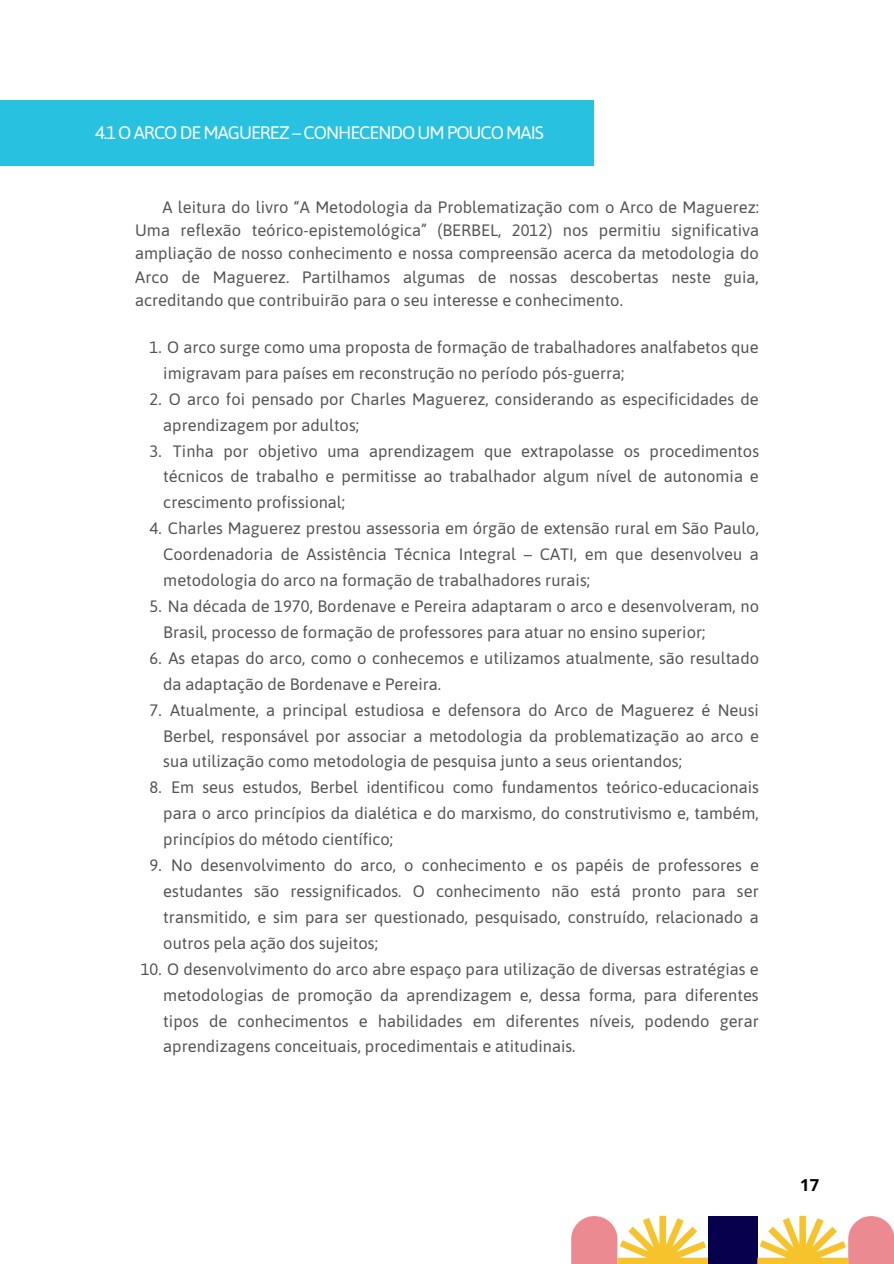
<style>
.page{position:relative;width:894px;height:1264px;background:#fff}
.page>*{position:absolute;margin:0;border:0;box-sizing:border-box;transform-origin:0 0}
.t1{font:18.15px "Asap";letter-spacing:-.06em;color:#fff}
.t2{font:16.5px/26px "Asap";color:#545454;text-align:justify}
.t3{font:700 16.5px "Open Sans";color:#000}
</style>
<div class="page">
<svg style="left:571px;top:1215px;width:137px;height:48px"></svg>
<div style="left:708px;top:1215px;width:49px;height:48px;background:#07004d"></div>
<svg style="left:757px;top:1215px;width:136px;height:48px"></svg>
<div style="left:0;top:100px;width:593px;height:65px;background:#28c1e0"></div>
<p class="t1" style="left:95px;top:122px;width:450px">4.1 O ARCO DE MAGUEREZ – CONHECENDO UM POUCO MAIS</p>
<p class="t2" style="left:135px;top:196px;width:625px;line-height:23.1px;text-indent:27px">A leitura do livro “A Metodologia da Problematização com o Arco de Maguerez:<br>Uma reflexão teórico-epistemológica” (BERBEL, 2012) nos permitiu significativa ampliação de nosso conhecimento e nossa compreensão acerca da metodologia do Arco de Maguerez. Partilhamos algumas de nossas descobertas neste guia, acreditando que contribuirão para o seu interesse e conhecimento.</p>
<p class="t2" style="left:163px;top:334px;width:596px;text-indent:-14px">1. O arco surge como uma proposta de formação de trabalhadores analfabetos que imigravam para países em reconstrução no período pós-guerra;</p>
<p class="t2" style="left:149px;top:386px;width:610px">2. O arco foi pensado por Charles Maguerez, considerando as especificidades de</p>
<p class="t2" style="left:163px;top:412px;width:197px">aprendizagem por adultos;</p>
<p class="t2" style="left:173px;top:437px;width:587px">Tinha por objetivo uma aprendizagem que extrapolasse os procedimentos</p>
<p class="t2" style="left:163px;top:463px;width:597px">técnicos de trabalho e permitisse ao trabalhador algum nível de autonomia e</p>
<p class="t2" style="left:163px;top:489px;width:183px">crescimento profissional;</p>
<p class="t2" style="left:163px;top:515px;width:597px;text-indent:-14px">4. Charles Maguerez prestou assessoria em órgão de extensão rural em São Paulo, Coordenadoria de Assistência Técnica Integral – CATI, em que desenvolveu a metodologia do arco na formação de trabalhadores rurais;</p>
<p class="t2" style="left:163px;top:593px;width:597px;text-indent:-14px">5. Na década de 1970, Bordenave e Pereira adaptaram o arco e desenvolveram, no<br>Brasil, processo de formação de professores para atuar no ensino superior;</p>
<p class="t2" style="left:149px;top:645px;width:610px">6. As etapas do arco, como o conhecemos e utilizamos atualmente, são resultado</p>
<p class="t2" style="left:163px;top:670px;width:279px">da adaptação de Bordenave e Pereira.</p>
<p class="t2" style="left:170px;top:696px;width:590px">Atualmente, a principal estudiosa e defensora do Arco de Maguerez é Neusi</p>
<p class="t2" style="left:163px;top:722px;width:597px">Berbel, responsável por associar a metodologia da problematização ao arco e</p>
<p class="t2" style="left:163px;top:748px;width:520px">sua utilização como metodologia de pesquisa junto a seus orientandos;</p>
<p class="t2" style="left:171px;top:774px;width:589px">Em seus estudos, Berbel identificou como fundamentos teórico-educacionais</p>
<p class="t2" style="left:163px;top:800px;width:596px">para o arco princípios da dialética e do marxismo, do construtivismo e, também,</p>
<p class="t2" style="left:163px;top:826px;width:231px">princípios do método científico;</p>
<p class="t2" style="left:171px;top:852px;width:589px">No desenvolvimento do arco, o conhecimento e os papéis de professores e</p>
<p class="t2" style="left:163px;top:878px;width:596px">estudantes são ressignificados. O conhecimento não está pronto para ser</p>
<p class="t2" style="left:163px;top:904px;width:596px">transmitido, e sim para ser questionado, pesquisado, construído, relacionado a</p>
<p class="t2" style="left:163px;top:929px;width:216px">outros pela ação dos sujeitos;</p>
<p class="t2" style="left:163px;top:955px;width:596px;text-indent:-23px">10. O desenvolvimento do arco abre espaço para utilização de diversas estratégias e metodologias de promoção da aprendizagem e, dessa forma, para diferentes tipos de conhecimentos e habilidades em diferentes níveis, podendo gerar aprendizagens conceituais, procedimentais e atitudinais.</p>
<p class="t2" style="left:149px;top:437px;width:14px">3.</p>
<p class="t2" style="left:149px;top:696px;width:14px">7.</p>
<p class="t2" style="left:149px;top:774px;width:14px">8.</p>
<p class="t2" style="left:149px;top:852px;width:14px">9.</p>
<p class="t3" style="left:800px;top:1173px;width:20px">17</p>
</div>
